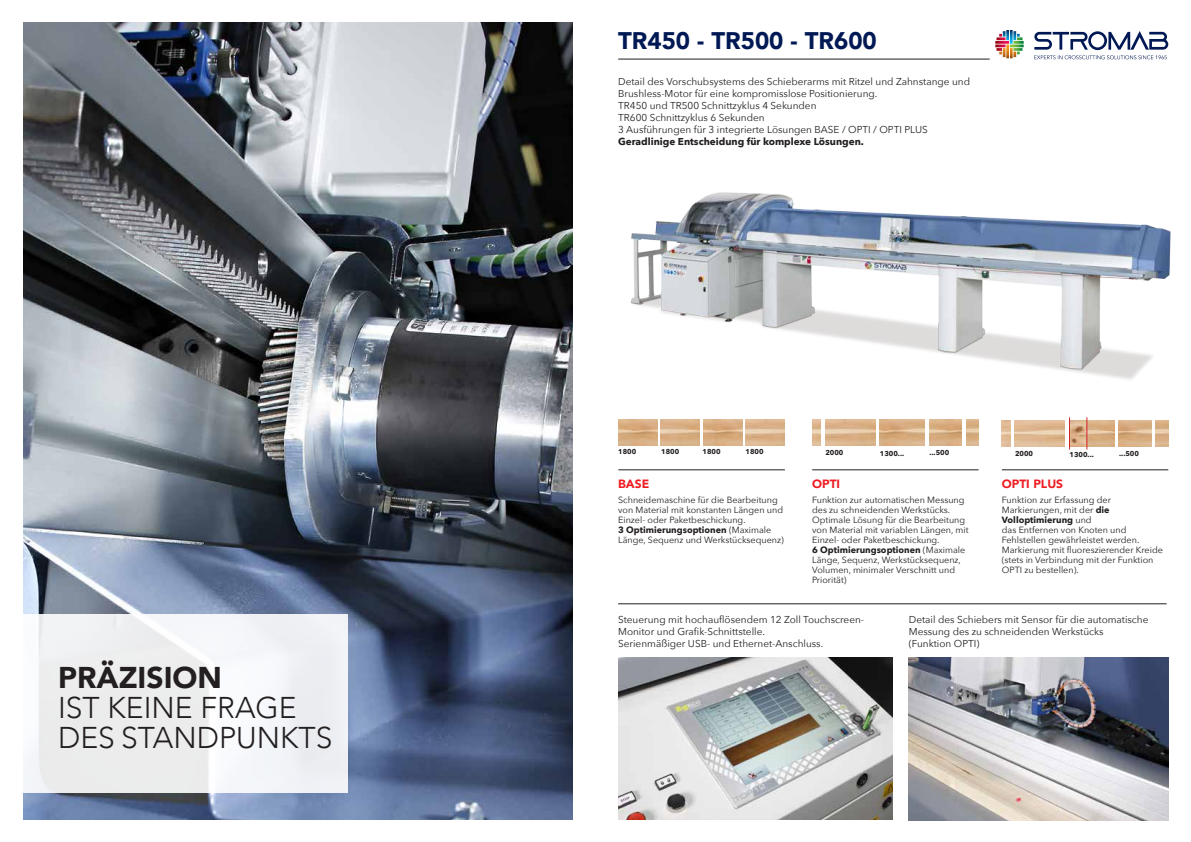
<style>
.page{position:relative;width:1191px;height:842px;background:#fff}
.page>*{position:absolute;margin:0;border:0;box-sizing:border-box;transform-origin:0 0}
.t1{font:300 30px/30px "Avenir";color:#231f20}
.t2{font:900 30px "Avenir";color:#231f20}
.t3{font:900 24px "Avenir";color:#001954}
.t4{font:900 12px "Avenir";color:#ee1d23}
.t5{font:10px/12px "Avenir Next";color:#231f20}
.t6{font:700 10px "Avenir Next";color:#231f20}
.t7{font:9px/10px "Avenir Next";color:#231f20}
.t8{font:700 7px "Avenir Next";color:#231f20}
.s1{font-weight:700}
</style>
<div class="page">
<img style="left:631px;top:192px;width:540px;height:188px">
<img style="left:23px;top:23px;width:550px;height:796px">
<div style="left:0;top:614px;width:348px;height:178px;background:linear-gradient(to right,#f3f3f3,#eff1f5)"></div>
<img style="left:909px;top:658px;width:259px;height:162px">
<hr style="left:618px;top:603px;width:548px;height:1px;background:#231f20">
<svg style="left:995px;top:30px;width:28px;height:28px"></svg>
<svg style="left:1034px;top:31px;width:134px;height:28px"></svg>
<img style="left:618px;top:658px;width:274px;height:161px">
<img style="left:618px;top:419px;width:39px;height:26px">
<img style="left:703px;top:419px;width:39px;height:26px">
<img style="left:879px;top:419px;width:45px;height:26px">
<img style="left:929px;top:419px;width:32px;height:26px">
<img style="left:1070px;top:420px;width:16px;height:26px">
<img style="left:1087px;top:420px;width:27px;height:26px">
<img style="left:1118px;top:420px;width:33px;height:26px">
<hr style="left:1086px;top:417px;width:1px;height:32px;background:#d1232a">
<hr style="left:1069px;top:417px;width:1px;height:32px;background:#d1232a">
<hr style="left:1001px;top:470px;width:167px;height:1px;background:#231f20">
<hr style="left:812px;top:470px;width:166px;height:1px;background:#231f20">
<hr style="left:618px;top:470px;width:167px;height:1px;background:#231f20">
<hr style="left:618px;top:59px;width:371px;height:1px;background:#231f20">
<h1 class="t2" style="left:58px;top:652px;width:125px">PRÄZISION</h1>
<h1 class="t1" style="left:58px;top:693px;width:276px">IST KEINE FRAGE<br>DES STANDPUNKTS</h1>
<h2 class="t3" style="left:618px;top:20px;width:260px">TR450 - TR500 - TR600</h2>
<p class="t5" style="left:618px;top:75px;width:353px">Detail des Vorschubsystems des Schieberarms mit Ritzel und Zahnstange und Brushless-Motor für eine kompromisslose Positionierung.<br>TR450 und TR500 Schnittzyklus 4 Sekunden<br>TR600 Schnittzyklus 6 Sekunden<br>3 Ausführungen für 3 integrierte Lösungen BASE / OPTI / OPTI PLUS</p>
<p class="t6" style="left:618px;top:133px;width:247px">Geradlinige Entscheidung für komplexe Lösungen.</p>
<p class="t8" style="left:618px;top:446px;width:20px">1800</p>
<p class="t8" style="left:661px;top:446px;width:20px">1800</p>
<p class="t8" style="left:702px;top:446px;width:20px">1800</p>
<p class="t8" style="left:745px;top:446px;width:20px">1800</p>
<p class="t8" style="left:825px;top:447px;width:20px">2000</p>
<p class="t8" style="left:880px;top:447px;width:26px">1300...</p>
<p class="t8" style="left:929px;top:447px;width:21px">...500</p>
<p class="t8" style="left:1015px;top:447px;width:20px">2000</p>
<p class="t8" style="left:1069px;top:448px;width:26px">1300...</p>
<p class="t8" style="left:1119px;top:447px;width:21px">...500</p>
<h3 class="t4" style="left:618px;top:474px;width:31px">BASE</h3>
<h3 class="t4" style="left:812px;top:474px;width:24px">OPTI</h3>
<h3 class="t4" style="left:1002px;top:474px;width:63px">OPTI PLUS</h3>
<p class="t7" style="left:618px;top:494px;width:167px">Schneidemaschine für die Bearbeitung von Material mit konstanten Längen und Einzel- oder Paketbeschickung.<br><span class="s1">3 Optimierungsoptionen</span> (Maximale Länge, Sequenz und Werkstücksequenz)</p>
<p class="t7" style="left:812px;top:494px;width:158px">Funktion zur automatischen Messung des zu schneidenden Werkstücks.<br>Optimale Lösung für die Bearbeitung von Material mit variablen Längen, mit Einzel- oder Paketbeschickung.<br><span class="s1">6 Optimierungsoptionen</span> (Maximale Länge, Sequenz, Werkstücksequenz, Volumen, minimaler Verschnitt und Priorität)</p>
<p class="t7" style="left:1001px;top:494px;width:162px">Funktion zur Erfassung der<br>Markierungen, mit der <span class="s1">die<br>Volloptimierung</span> und<br>das Entfernen von Knoten und<br>Fehlstellen gewährleistet werden.<br>Markierung mit fluoreszierender Kreide (stets in Verbindung mit der Funktion<br>OPTI zu bestellen).</p>
<p class="t5" style="left:618px;top:613px;width:247px">Steuerung mit hochauflösendem 12 Zoll Touchscreen-<br>Monitor und Grafik-Schnittstelle.<br>Serienmäßiger USB- und Ethernet-Anschluss.</p>
<p class="t5" style="left:909px;top:613px;width:241px">Detail des Schiebers mit Sensor für die automatische<br>Messung des zu schneidenden Werkstücks (Funktion OPTI)</p>
</div>
